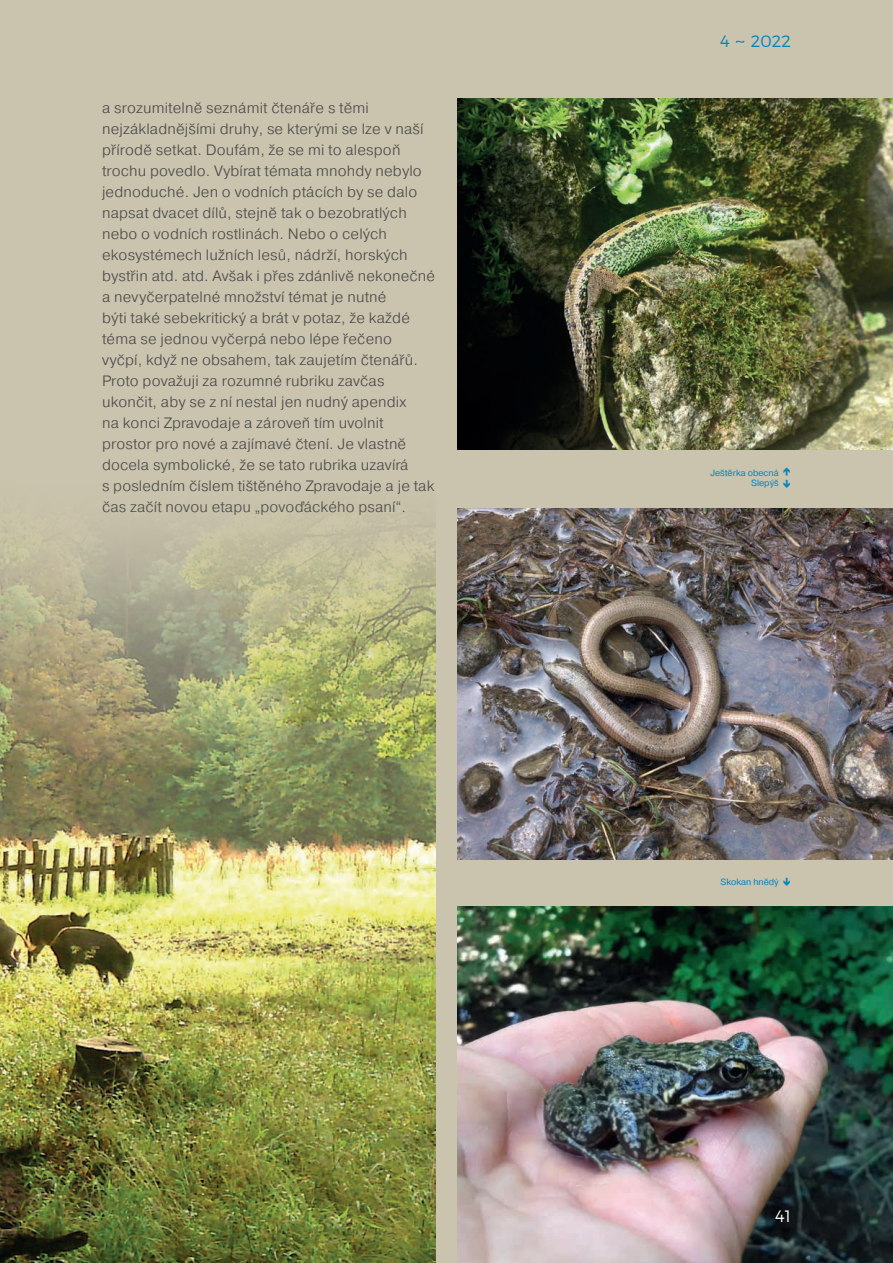
<style>
.page{position:relative;width:893px;height:1263px;background:#cac3ad}
.page>*{position:absolute;margin:0;border:0;box-sizing:border-box;transform-origin:0 0}
.t1{font:300 16.5px "Montserrat";color:#0083bf}
.t2{font:300 16.5px "Montserrat";color:#fff}
.t3{font:300 15px/21px "Pragmatica";letter-spacing:.01em;color:#4b4c4d}
.t4{font:9px/10.8px "Pragmatica";color:#0083bf;text-align:right}
</style>
<div class="page">
<img style="left:0;top:521px;width:436px;height:742px">
<img style="left:457px;top:98px;width:436px;height:351px">
<img style="left:457px;top:906px;width:436px;height:357px">
<img style="left:457px;top:508px;width:436px;height:351px">
<p class="t3" style="left:102px;top:97px;width:335px">a srozumitelně seznámit čtenáře s těmi nejzákladnějšími druhy, se kterými se lze v naší přírodě setkat. Doufám, že se mi to alespoň trochu povedlo. Vybírat témata mnohdy nebylo jednoduché. Jen o vodních ptácích by se dalo napsat dvacet dílů, stejně tak o bezobratlých nebo o vodních rostlinách. Nebo o celých ekosystémech lužních lesů, nádrží, horských bystřin atd. atd. Avšak i přes zdánlivě nekonečné a nevyčerpatelné množství témat je nutné<br>býti také sebekritický a brát v potaz, že každé téma se jednou vyčerpá nebo lépe řečeno vyčpí, když ne obsahem, tak zaujetím čtenářů.<br>Proto považuji za rozumné rubriku zavčas ukončit, aby se z ní nestal jen nudný apendix<br>na konci Zpravodaje a zároveň tím uvolnit prostor pro nové a zajímavé čtení. Je vlastně docela symbolické, že se tato rubrika uzavírá<br>s posledním číslem tištěného Zpravodaje a je tak čas začít novou etapu „povoďáckého psaní“.</p>
<p class="t1" style="left:720px;top:32px;width:72px">4 ~ 2022</p>
<p class="t4" style="left:710px;top:467px;width:70px">Ještěrka obecná<br>Slepýš</p>
<p class="t4" style="left:721px;top:877px;width:60px">Skokan hnědý</p>
<p class="t2" style="left:775px;top:1206px;width:17px">41</p>
</div>
